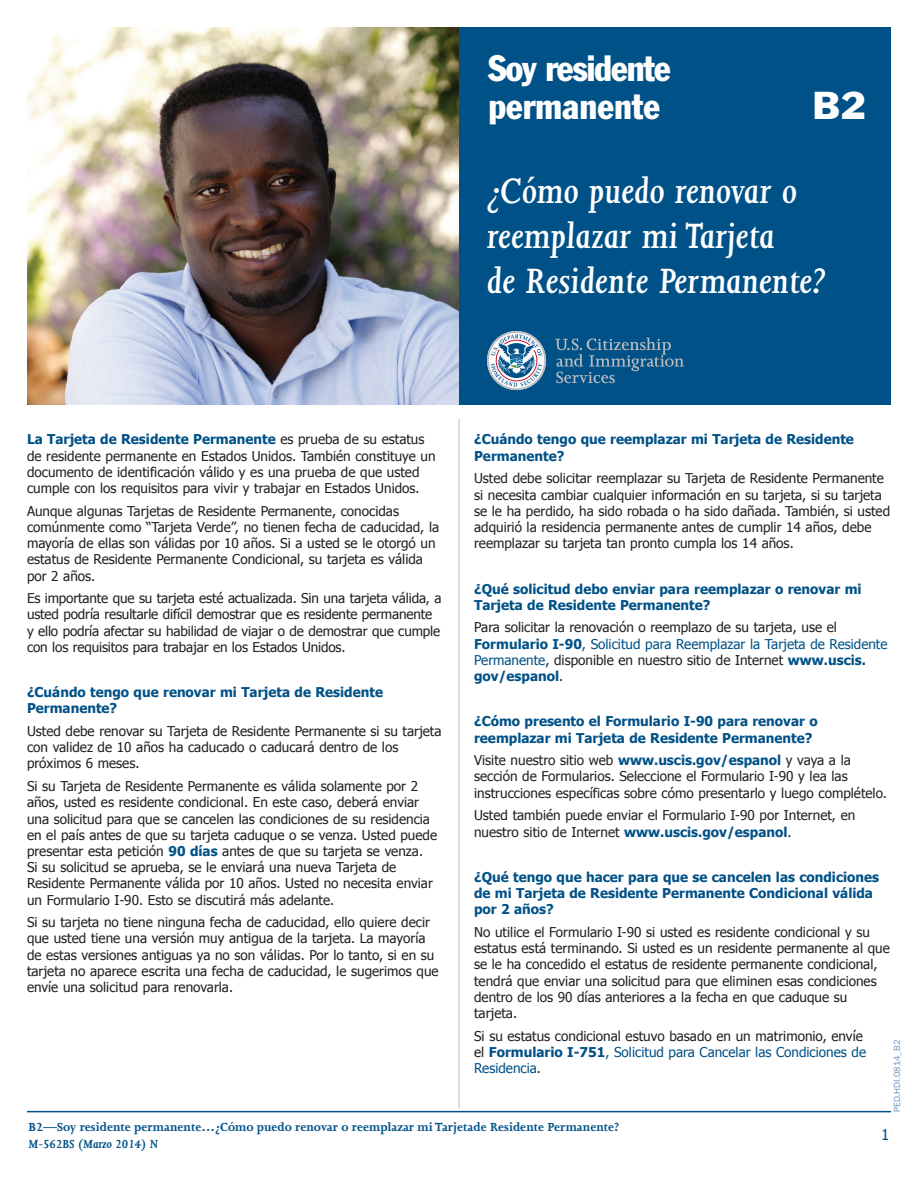
<style>
.page{position:relative;width:918px;height:1188px;background:#fff}
.page>*{position:absolute;margin:0;border:0;box-sizing:border-box;transform-origin:0 0}
.secondary_message__t{font:italic 600 40.5px/45px "Joanna MT Std";color:#fff}
.Primary__title{font:condensed 36px "Franklin Gothic";letter-spacing:-.03em;color:#fff}
.Primary__title-2{font:condensed 36px "Franklin Gothic";color:#fff}
.t1{font:36px "Franklin Gothic";color:#fff}
.t2{font:15px "Tahoma";color:#005187}
.Copy{font:13.5px/16.2px "Tahoma";color:#231f20}
.copy_subhead{font:700 13.5px/16.2px "Tahoma";color:#005187}
.t3{font:700 13.5px "Joanna";color:#005187}
.t4{font:italic 700 13.5px "Joanna";color:#005187}
.t5{font:9px "ITC Franklin Gothic Std";color:#6892bb}
.s1{font-weight:700;color:#005187}
.s2{color:#005187}
</style>
<div class="page">
<hr style="left:27px;top:1111px;width:864px;height:1px;background:#005187">
<hr style="left:458px;top:419px;width:2px;height:689px;background:#d1d2d4">
<div style="left:452px;top:27px;width:439px;height:378px;background:#005187"></div>
<img style="left:27px;top:27px;width:432px;height:378px">
<svg style="left:555px;top:338px;width:129px;height:45px"></svg>
<svg style="left:487px;top:331px;width:59px;height:59px"></svg>
<p class="Primary__title" style="left:488px;top:46px;width:184px">Soy residente</p>
<p class="Primary__title-2" style="left:488px;top:84px;width:173px">permanente</p>
<p class="t1" style="left:812px;top:82px;width:55px">B2</p>
<p class="secondary_message__t" style="left:487px;top:169px;width:312px">¿Cómo puedo renovar o reemplazar mi Tarjeta</p>
<p class="secondary_message__t" style="left:487px;top:259px;width:341px">de Residente Permanente?</p>
<p class="Copy" style="left:27px;top:431px;width:410px"><span class="s1">La Tarjeta de Residente Permanente</span> es prueba de su estatus de residente permanente en Estados Unidos. También constituye un documento de identificación válido y es una prueba de que usted cumple con los requisitos para vivir y trabajar en Estados Unidos.</p>
<p class="Copy" style="left:27px;top:502px;width:414px">Aunque algunas Tarjetas de Residente Permanente, conocidas comúnmente como “Tarjeta Verde”, no tienen fecha de caducidad, la mayoría de ellas son válidas por 10 años. Si a usted se le otorgó un estatus de Residente Permanente Condicional, su tarjeta es válida por 2 años.</p>
<p class="Copy" style="left:27px;top:590px;width:416px">Es importante que su tarjeta esté actualizada. Sin una tarjeta válida, a usted podría resultarle difícil demostrar que es residente permanente y ello podría afectar su habilidad de viajar o de demostrar que cumple con los requisitos para trabajar en los Estados Unidos.</p>
<p class="copy_subhead" style="left:27px;top:683px;width:358px">¿Cuándo tengo que renovar mi Tarjeta de Residente<br>Permanente?</p>
<p class="Copy" style="left:27px;top:722px;width:416px">Usted debe renovar su Tarjeta de Residente Permanente si su tarjeta con validez de 10 años ha caducado o caducará dentro de los próximos 6 meses.</p>
<p class="Copy" style="left:27px;top:777px;width:412px">Si su Tarjeta de Residente Permanente es válida solamente por 2 años, usted es residente condicional. En este caso, deberá enviar una solicitud para que se cancelen las condiciones de su residencia en el país antes de que su tarjeta caduque o se venza. Usted puede presentar esta petición <span class="s1">90 días</span> antes de que su tarjeta se venza.<br>Si su solicitud se aprueba, se le enviará una nueva Tarjeta de Residente Permanente válida por 10 años. Usted no necesita enviar un Formulario I-90. Esto se discutirá más adelante.</p>
<p class="Copy" style="left:27px;top:914px;width:413px">Si su tarjeta no tiene ninguna fecha de caducidad, ello quiere decir que usted tiene una versión muy antigua de la tarjeta. La mayoría de estas versiones antiguas ya no son válidas. Por lo tanto, si en su tarjeta no aparece escrita una fecha de caducidad, le sugerimos que envíe una solicitud para renovarla.</p>
<p class="copy_subhead" style="left:474px;top:431px;width:381px">¿Cuándo tengo que reemplazar mi Tarjeta de Residente<br>Permanente?</p>
<p class="Copy" style="left:474px;top:470px;width:418px">Usted debe solicitar reemplazar su Tarjeta de Residente Permanente si necesita cambiar cualquier información en su tarjeta, si su tarjeta se le ha perdido, ha sido robada o ha sido dañada. También, si usted adquirió la residencia permanente antes de cumplir 14 años, debe reemplazar su tarjeta tan pronto cumpla los 14 años.</p>
<p class="copy_subhead" style="left:474px;top:580px;width:389px">¿Qué solicitud debo enviar para reemplazar o renovar mi<br>Tarjeta de Residente Permanente?</p>
<p class="Copy" style="left:474px;top:619px;width:415px">Para solicitar la renovación o reemplazo de su tarjeta, use el <span class="s1">Formulario I-90</span><span class="s2">, Solicitud para Reemplazar la Tarjeta de Residente Permanente</span>, disponible en nuestro sitio de Internet <span class="s1">www.uscis. gov/espanol</span>.</p>
<p class="copy_subhead" style="left:474px;top:712px;width:345px">¿Cómo presento el Formulario I-90 para renovar o reemplazar mi Tarjeta de Residente Permanente?</p>
<p class="Copy" style="left:474px;top:752px;width:414px">Visite nuestro sitio web <span class="s1">www.uscis.gov/espanol</span> y vaya a la sección de Formularios. Seleccione el Formulario I-90 y lea las instrucciones específicas sobre cómo presentarlo y luego complételo.</p>
<p class="Copy" style="left:474px;top:807px;width:383px">Usted también puede enviar el Formulario I-90 por Internet, en nuestro sitio de Internet <span class="s1">www.uscis.gov/espanol</span>.</p>
<p class="copy_subhead" style="left:474px;top:868px;width:407px">¿Qué tengo que hacer para que se cancelen las condiciones de mi Tarjeta de Residente Permanente Condicional válida por 2 años?</p>
<p class="Copy" style="left:474px;top:923px;width:417px">No utilice el Formulario I-90 si usted es residente condicional y su estatus está terminando. Si usted es un residente permanente al que se le ha concedido el estatus de residente permanente condicional, tendrá que enviar una solicitud para que eliminen esas condiciones dentro de los 90 días anteriores a la fecha en que caduque su tarjeta.</p>
<p class="Copy" style="left:474px;top:1027px;width:394px">Si su estatus condicional estuvo basado en un matrimonio, envíe el <span class="s1">Formulario I-751</span><span class="s2">, Solicitud para Cancelar las Condiciones de<br>Residencia</span>.</p>
<p class="t5" style="left:892px;top:1112px;width:74px;rotate:-90deg">PED.HDI.0814_B2</p>
<p class="t3" style="left:28px;top:1120px;width:592px">B2—Soy residente permanente…¿Cómo puedo renovar o reemplazar mi Tarjetade Residente Permanente?</p>
<p class="t4" style="left:28px;top:1136px;width:131px">M-562BS (Marzo 2014) N</p>
<p class="t2" style="left:881px;top:1125px;width:10px">1</p>
</div>
